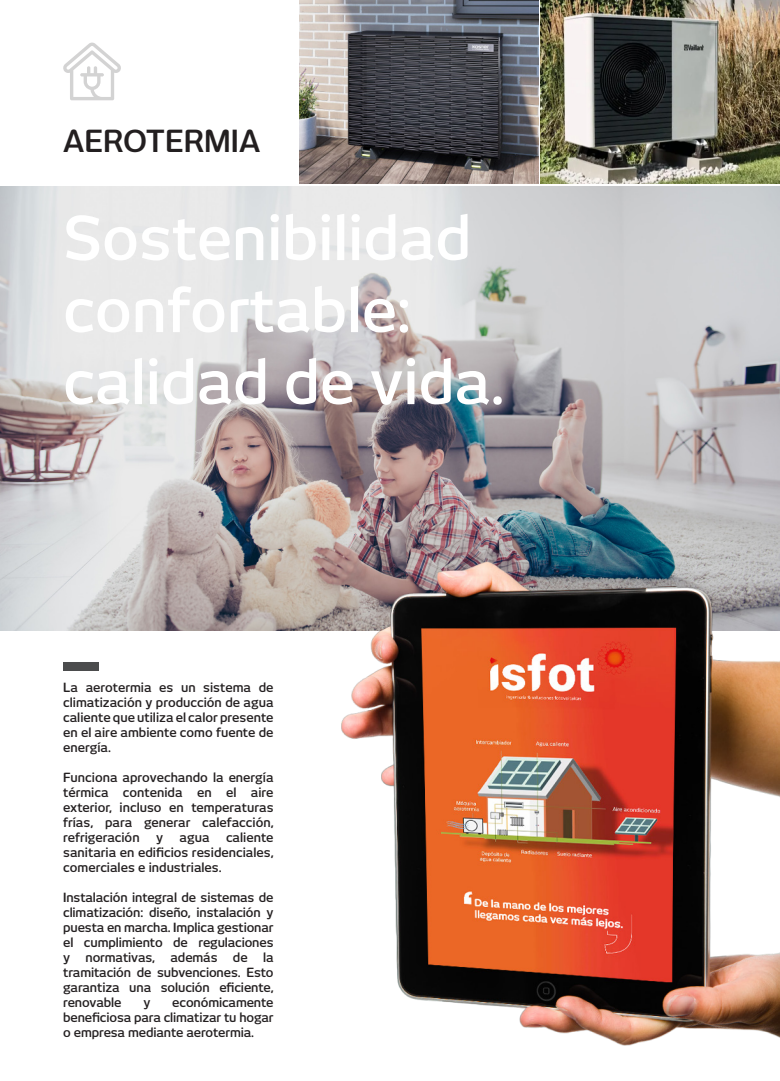
<style>
.page{position:relative;width:780px;height:1081px;background:#fff}
.page>*{position:absolute;margin:0;border:0;box-sizing:border-box;transform-origin:0 0}
.Bullets{font:600 60px/72px "New June";color:#fff}
.Bullets-2{font:600 30px "New June";color:#231f20}
.Bullets-3{font:600 12.5px/15px "New June";color:#231f20;text-align:justify}
</style>
<div class="page">
<img style="left:0;top:186px;width:780px;height:297px">
<svg style="left:63px;top:43px;width:58px;height:57px"></svg>
<img style="left:0;top:483px;width:780px;height:563px">
<img style="left:541px;top:0;width:239px;height:183px">
<img style="left:299px;top:0;width:239px;height:183px">
<p class="Bullets-2" style="left:63px;top:123px;width:198px">AEROTERMIA</p>
<p class="Bullets" style="left:63px;top:201px;width:442px">Sostenibilidad confortable: calidad de vida.</p>
<p class="Bullets-3" style="left:63px;top:679px;width:212px">La aerotermia es un sistema de climatización y producción de agua caliente que utiliza el calor presente en el aire ambiente como fuente de energía.</p>
<p class="Bullets-3" style="left:63px;top:769px;width:212px">Funciona aprovechando la energía térmica contenida en el aire exterior, incluso en temperaturas frías, para generar calefacción, refrigeración</p>
<p class="Bullets-3" style="left:63px;top:829px;width:212px;text-indent:163px">caliente sanitaria en edificios residenciales, comerciales e industriales.</p>
<p class="Bullets-3" style="left:63px;top:889px;width:212px">Instalación integral de sistemas de climatización: diseño, instalación y puesta en marcha. Implica gestionar el cumplimiento de regulaciones y normativas, además de la tramitación de subvenciones. Esto garantiza una solución eficiente, renovable</p>
<p class="Bullets-3" style="left:156px;top:829px;width:8px">y</p>
<p class="Bullets-3" style="left:180px;top:829px;width:31px">agua</p>
<p class="Bullets-3" style="left:63px;top:994px;width:212px;text-indent:109px">económicamente beneficiosa para climatizar tu hogar o empresa mediante aerotermia.</p>
<p class="Bullets-3" style="left:143px;top:994px;width:8px">y</p>
</div>
